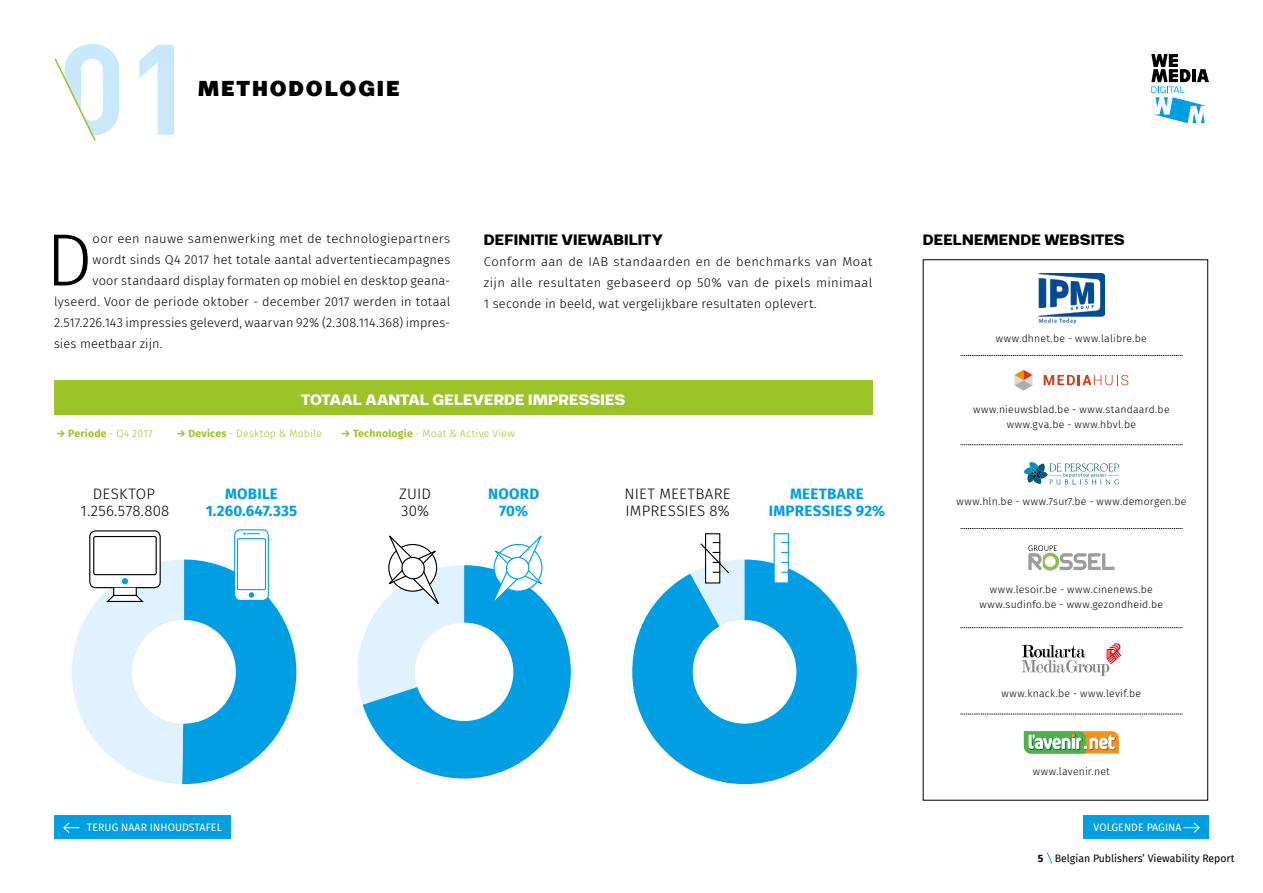
<style>
.page{position:relative;width:1263px;height:893px;background:#fff}
.page>*{position:absolute;margin:0;border:0;box-sizing:border-box;transform-origin:0 0}
.t1{font:700 126.6px "DIN";color:#c8e8fb}
.t2{font:300 74.1px "Fira Sans";color:#000}
.t3{font:900 25.8px "Breul Grotesk A";letter-spacing:.07em;color:#000}
.t4{font:700 18px "Breul Grotesk A";letter-spacing:.005em;color:#000}
.t5{font:700 18px "Breul Grotesk A";color:#fff}
.t6{font:300 15.15px/17.2px "Fira Sans";letter-spacing:.015em;color:#000}
.t7{font:700 15.15px "Fira Sans";letter-spacing:.015em;color:#009ee3}
.t8{font:300 12.75px/21px "Fira Sans";letter-spacing:.01em;color:#000;text-align:justify}
.t9{font:300 10.5px/15px "Fira Sans";letter-spacing:.025em;color:#000;text-align:center}
.t10{font:300 10.5px "Fira Sans";letter-spacing:.025em;color:#9cc428}
.t11{font:10.5px "Fira Sans";color:#000}
.t12{font:10.5px "Fira Sans";letter-spacing:.01em;color:#fff}
.t13{font:700 10.5px "Fira Sans";letter-spacing:.02em;color:#9cc428}
.s1{font-weight:300}
.s2{font-weight:700}
</style>
<div class="page">
<svg style="left:632px;top:559px;width:225px;height:225px;fill:#009ee3"></svg>
<div style="left:693px;top:620px;width:103px;height:104px;background:#fff;border-radius:50%"></div>
<div style="left:54px;top:381px;width:818px;height:34px;background:#9cc428"></div>
<svg style="left:1028px;top:545px;width:86px;height:26px"></svg>
<img style="left:1038px;top:274px;width:66px;height:49px">
<svg style="left:1023px;top:731px;width:96px;height:23px"></svg>
<svg style="left:1014px;top:370px;width:18px;height:21px"></svg>
<svg style="left:1044px;top:375px;width:84px;height:10px"></svg>
<svg style="left:1021px;top:643px;width:100px;height:33px"></svg>
<svg style="left:54px;top:58px;width:42px;height:83px"></svg>
<svg style="left:960px;top:355px;width:222px;height:1px"></svg>
<svg style="left:960px;top:444px;width:222px;height:1px"></svg>
<svg style="left:960px;top:528px;width:222px;height:1px"></svg>
<svg style="left:960px;top:627px;width:222px;height:1px"></svg>
<svg style="left:960px;top:714px;width:222px;height:1px"></svg>
<div style="left:705px;top:533px;width:15px;height:50px;background:#fff;border:1px solid #000"></div>
<svg style="left:690px;top:542px;width:54px;height:130px"></svg>
<div style="left:774px;top:533px;width:15px;height:50px;background:#fff;border:1px solid #009ee3"></div>
<div style="left:89px;top:530px;width:72px;height:58px;border:1px solid #000;border-radius:6px"></div>
<div style="left:93px;top:536px;width:64px;height:39px;border:1px solid #000;border-radius:2px"></div>
<svg style="left:357px;top:535px;width:214px;height:243px"></svg>
<svg style="left:1024px;top:462px;width:95px;height:23px"></svg>
<svg style="left:235px;top:530px;width:33px;height:70px"></svg>
<div style="left:234px;top:529px;width:35px;height:72px;border:1px solid #009ee3;border-radius:5px"></div>
<div style="left:237px;top:539px;width:29px;height:51px;background:#fff;border-radius:2px"></div>
<div style="left:237px;top:538px;width:29px;height:52px;border:1px solid #009ee3;border-radius:2px"></div>
<svg style="left:72px;top:559px;width:225px;height:226px"></svg>
<svg style="left:243px;top:532px;width:16px;height:3px"></svg>
<svg style="left:1046px;top:852px;width:7px;height:12px"></svg>
<div style="left:1084px;top:816px;width:125px;height:23px;background:#009ee3"></div>
<svg style="left:1183px;top:822px;width:17px;height:11px"></svg>
<svg style="left:1151px;top:54px;width:58px;height:69px"></svg>
<div style="left:54px;top:816px;width:176px;height:23px;background:#009ee3"></div>
<svg style="left:63px;top:822px;width:17px;height:11px"></svg>
<h1 class="t1" style="left:58px;top:6px;width:139px">01</h1>
<h3 class="t3" style="left:198px;top:72px;width:203px">METHODOLOGIE</h3>
<h2 class="t2" style="left:46px;top:207px;width:48px">D</h2>
<p class="t8" style="left:93px;top:228px;width:359px">oor een nauwe samenwerking met de technologiepartners</p>
<p class="t8" style="left:93px;top:249px;width:359px">wordt sinds Q4 2017 het totale aantal advertentiecampagnes</p>
<p class="t8" style="left:93px;top:270px;width:359px">voor standaard display formaten op mobiel en desktop geana-</p>
<p class="t8" style="left:54px;top:291px;width:398px">lyseerd. Voor de periode oktober - december 2017 werden in totaal</p>
<p class="t8" style="left:54px;top:312px;width:398px">2.517.226.143 impressies geleverd, waarvan 92% (2.308.114.368) impres-</p>
<p class="t8" style="left:54px;top:333px;width:110px">sies meetbaar zijn.</p>
<h3 class="t4" style="left:484px;top:228px;width:180px">DEFINITIE VIEWABILITY</h3>
<p class="t8" style="left:484px;top:251px;width:390px">Conform aan de IAB standaarden en de benchmarks van Moat zijn alle resultaten gebaseerd op 50% van de pixels minimaal 1 seconde in beeld, wat vergelijkbare resultaten oplevert.</p>
<h3 class="t5" style="left:301px;top:388px;width:326px">TOTAAL AANTAL GELEVERDE IMPRESSIES</h3>
<p class="t13" style="left:56px;top:424px;width:98px">→ Periode <span class="s1">- Q4 2017</span></p>
<p class="t10" style="left:177px;top:426px;width:147px"><span class="s2">→ Devices</span> - Desktop &amp; Mobile</p>
<p class="t10" style="left:341px;top:426px;width:175px"><span class="s2">→ Technologie</span> - Moat &amp; Active View</p>
<p class="t7" style="left:488px;top:481px;width:53px">NOORD</p>
<p class="t6" style="left:624px;top:485px;width:108px">NIET MEETBARE<br>IMPRESSIES 8%</p>
<p class="t7" style="left:790px;top:481px;width:75px">MEETBARE</p>
<p class="t7" style="left:225px;top:481px;width:54px">MOBILE</p>
<p class="t6" style="left:93px;top:485px;width:64px">DESKTOP</p>
<p class="t6" style="left:399px;top:485px;width:33px">ZUID</p>
<p class="t6" style="left:81px;top:502px;width:90px">1.256.578.808</p>
<p class="t7" style="left:769px;top:498px;width:118px">IMPRESSIES 92%</p>
<p class="t7" style="left:499px;top:498px;width:30px">70%</p>
<p class="t6" style="left:401px;top:502px;width:29px">30%</p>
<p class="t7" style="left:206px;top:498px;width:93px">1.260.647.335</p>
<h3 class="t4" style="left:923px;top:228px;width:203px">DEELNEMENDE WEBSITES</h3>
<p class="t9" style="left:996px;top:331px;width:152px">www.dhnet.be - www.lalibre.be</p>
<p class="t9" style="left:973px;top:402px;width:198px">www.nieuwsblad.be - www.standaard.be www.gva.be - www.hbvl.be</p>
<p class="t9" style="left:956px;top:493px;width:231px">www.hln.be - www.7sur7.be - www.demorgen.be</p>
<p class="t9" style="left:980px;top:582px;width:185px">www.lesoir.be - www.cinenews.be www.sudinfo.be - www.gezondheid.be</p>
<p class="t9" style="left:1001px;top:686px;width:141px">www.knack.be - www.levif.be</p>
<p class="t9" style="left:1033px;top:764px;width:78px">www.lavenir.net</p>
<p class="t12" style="left:87px;top:819px;width:136px">TERUG NAAR INHOUDSTAFEL</p>
<p class="t12" style="left:1093px;top:819px;width:90px">VOLGENDE PAGINA</p>
<p class="t11" style="left:1038px;top:850px;width:198px"><span class="s2">5</span> Belgian Publishers’ Viewability Report</p>
</div>
